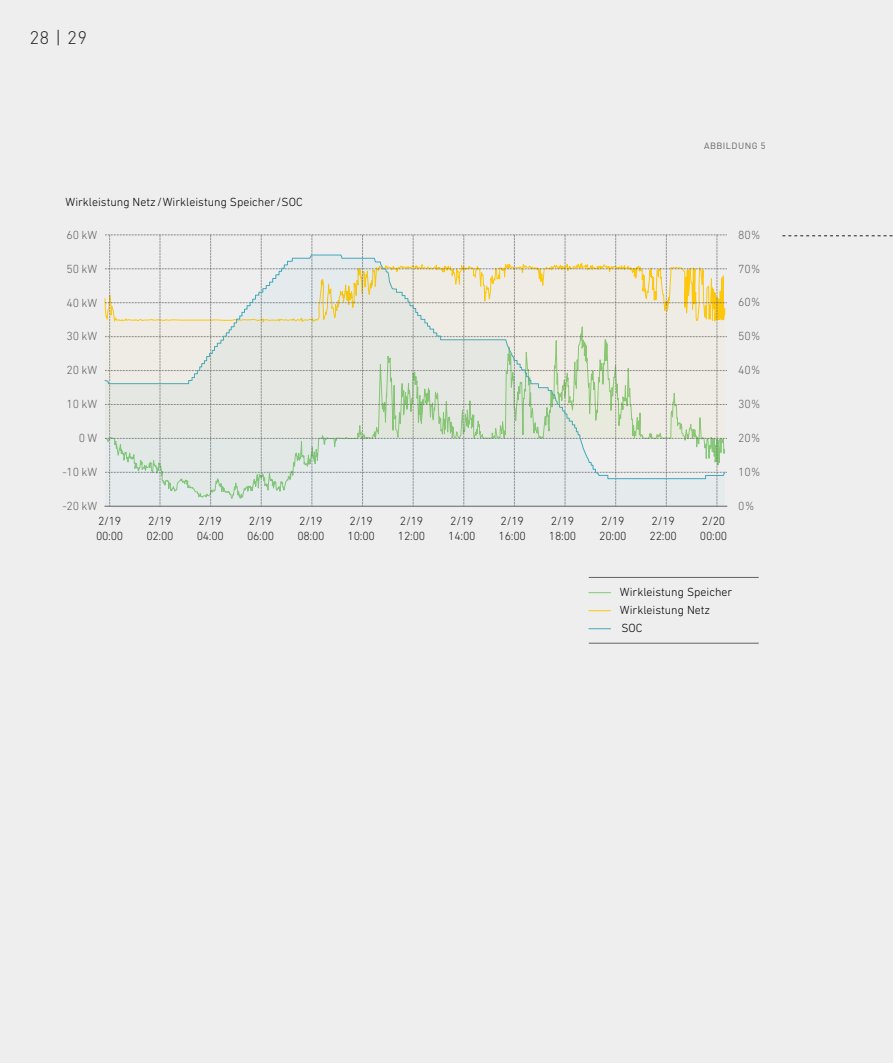
<style>
.page{position:relative;width:893px;height:1063px;background:#eeeeef}
.page>*{position:absolute;margin:0;border:0;box-sizing:border-box;transform-origin:0 0}
.t1{font:300 18px "DIN";color:#231f20}
.t2{font:300 12px/15px "DIN Next LT Pro";letter-spacing:-.02em;color:#231f20}
.t3{font:300 12px/17.7px "DIN Next LT Pro";color:#000001}
.t4{font:300 12px "DIN Next LT Pro";letter-spacing:-.02em;color:#636366}
.Überschrift_2{font:9px "DIN";letter-spacing:.05em;color:#636366}
</style>
<div class="page">
<hr style="left:589px;top:577px;width:170px;height:1px;background:#636366">
<hr style="left:589px;top:643px;width:170px;height:1px;background:#636366">
<svg style="left:105px;top:235px;width:622px;height:271px"></svg>
<hr style="left:105px;top:506px;width:622px;height:1px;background:#636366">
<svg style="left:589px;top:592px;width:22px;height:1px"></svg>
<svg style="left:589px;top:610px;width:22px;height:1px"></svg>
<svg style="left:589px;top:628px;width:22px;height:1px"></svg>
<svg style="left:105px;top:255px;width:620px;height:251px;fill:#e5eae4"></svg>
<svg style="left:782px;top:235px;width:111px;height:1px"></svg>
<h1 class="t1" style="left:30px;top:27px;width:59px">28 | 29</h1>
<p class="Überschrift_2" style="left:704px;top:140px;width:63px">ABBILDUNG 5</p>
<p class="t3" style="left:66px;top:193px;width:239px">Wirkleistung Netz /Wirkleistung Speicher/SOC</p>
<p class="t4" style="left:67px;top:228px;width:32px">60 kW</p>
<p class="t4" style="left:738px;top:228px;width:24px">80%</p>
<p class="t4" style="left:67px;top:262px;width:32px">50 kW</p>
<p class="t4" style="left:738px;top:262px;width:24px">70%</p>
<p class="t4" style="left:67px;top:296px;width:32px">40 kW</p>
<p class="t4" style="left:738px;top:296px;width:24px">60%</p>
<p class="t4" style="left:67px;top:329px;width:32px">30 kW</p>
<p class="t4" style="left:738px;top:329px;width:24px">50%</p>
<p class="t4" style="left:67px;top:363px;width:32px">20 kW</p>
<p class="t4" style="left:738px;top:363px;width:24px">40%</p>
<p class="t4" style="left:67px;top:397px;width:32px">10 kW</p>
<p class="t4" style="left:738px;top:397px;width:24px">30%</p>
<p class="t4" style="left:79px;top:431px;width:20px">0 W</p>
<p class="t4" style="left:738px;top:431px;width:24px">20%</p>
<p class="t4" style="left:62px;top:465px;width:36px">-10 kW</p>
<p class="t4" style="left:738px;top:465px;width:24px">10%</p>
<p class="t4" style="left:62px;top:499px;width:36px">-20 kW</p>
<p class="t4" style="left:738px;top:499px;width:18px">0%</p>
<p class="t2" style="left:96px;top:514px;width:29px">2/19<br>00:00</p>
<p class="t2" style="left:146px;top:514px;width:29px">2/19<br>02:00</p>
<p class="t2" style="left:197px;top:514px;width:29px">2/19<br>04:00</p>
<p class="t2" style="left:247px;top:514px;width:29px">2/19<br>06:00</p>
<p class="t2" style="left:297px;top:514px;width:29px">2/19<br>08:00</p>
<p class="t2" style="left:348px;top:514px;width:29px">2/19<br>10:00</p>
<p class="t2" style="left:398px;top:514px;width:29px">2/19<br>12:00</p>
<p class="t2" style="left:448px;top:514px;width:29px">2/19<br>14:00</p>
<p class="t2" style="left:499px;top:514px;width:29px">2/19<br>16:00</p>
<p class="t2" style="left:549px;top:514px;width:29px">2/19<br>18:00</p>
<p class="t2" style="left:599px;top:514px;width:29px">2/19<br>20:00</p>
<p class="t2" style="left:650px;top:514px;width:29px">2/19<br>22:00</p>
<p class="t2" style="left:700px;top:514px;width:29px">2/20<br>00:00</p>
<p class="t3" style="left:620px;top:583px;width:114px">Wirkleistung Speicher<br>Wirkleistung Netz</p>
<p class="t3" style="left:621px;top:619px;width:23px">SOC</p>
</div>
